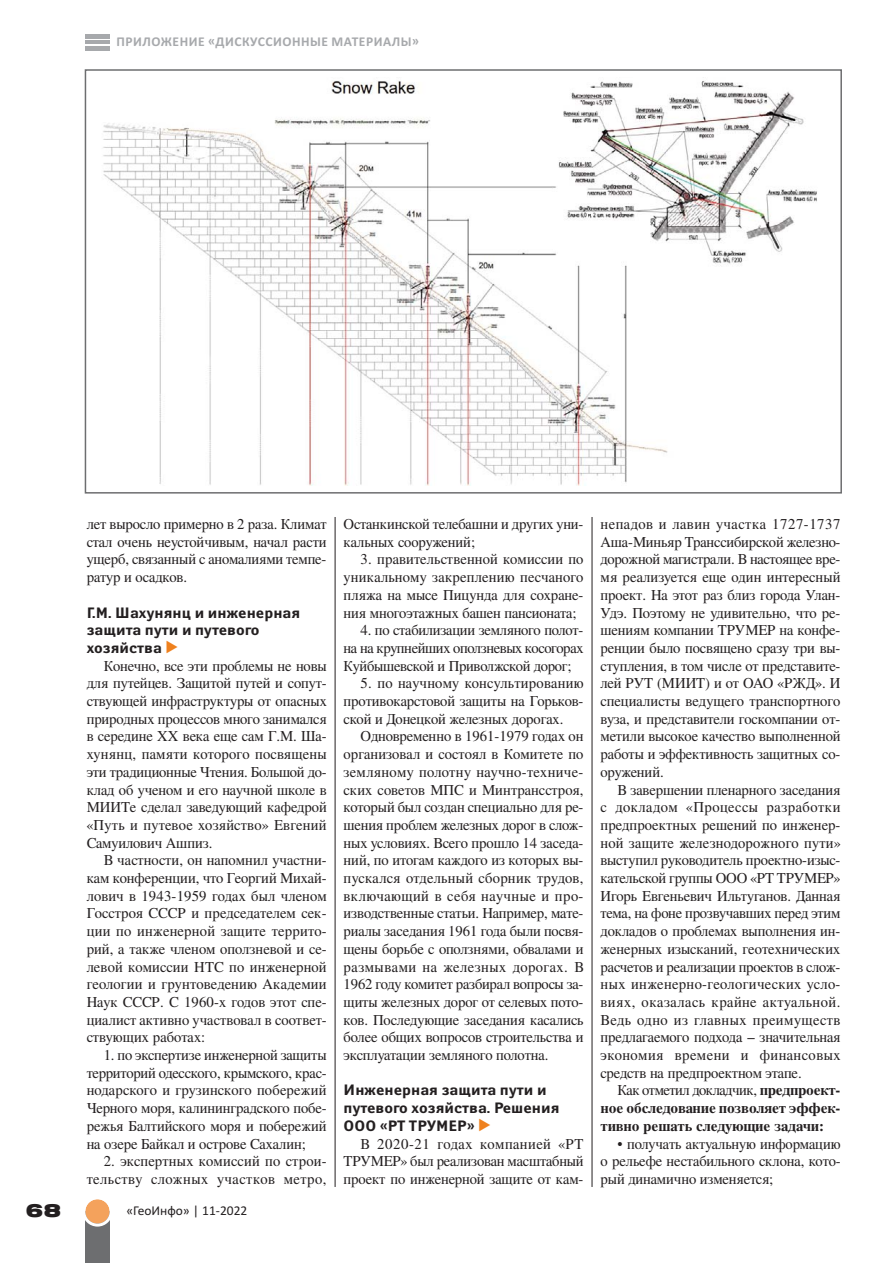
<style>
.page{position:relative;width:893px;height:1263px;background:#fff}
.page>*{position:absolute;margin:0;border:0;box-sizing:border-box;transform-origin:0 0}
.t1{font:900 18px "Helios Ext";color:#231f20}
.t2{font:15px/17.7px "Free Serif";letter-spacing:-.005em;color:#231f20;text-align:justify}
.t3{font:700 15px/17.7px "Yanus C";letter-spacing:.005em;color:#231f20}
.t4{font:700 15px/17.7px "Free Serif";letter-spacing:-.03em;color:#231f20;text-align:justify}
.t5{font:15px/17.7px "Free Serif";letter-spacing:.02em;color:#231f20;text-align:right}
.t6{font:700 13.5px "Calibri";letter-spacing:.04em;color:#a7a9ac}
.t7{font:13.5px "Calibri";color:#231f20}
.s1{font-family:"Lucida Grande";color:#ef811e}
.s2{font-weight:400}
</style>
<div class="page">
<hr style="left:85px;top:34px;width:25px;height:4px;background:#a7a9ac">
<hr style="left:85px;top:40px;width:25px;height:4px;background:#a7a9ac">
<hr style="left:85px;top:47px;width:25px;height:4px;background:#a7a9ac">
<div style="left:85px;top:1211px;width:25px;height:52px;background:#6d6e70"></div>
<svg style="left:85px;top:1199px;width:25px;height:27px"></svg>
<hr style="left:335px;top:517px;width:1px;height:670px;background:#231f20">
<hr style="left:592px;top:517px;width:1px;height:670px;background:#231f20">
<img style="left:103px;top:81px;width:714px;height:404px">
<div style="left:85px;top:69px;width:757px;height:425px;border:2px solid #6d6e70"></div>
<p class="t6" style="left:116px;top:37px;width:304px">ПРИЛОЖЕНИЕ «ДИСКУССИОННЫЕ МАТЕРИАЛЫ»</p>
<p class="t2" style="left:87px;top:517px;width:241px">лет выросло примерно в 2 раза. Климат стал очень неустоичивым, начал расти ущерб, связанныи с аномалиями темпе&shy;ратур и осадков.</p>
<p class="t3" style="left:87px;top:605px;width:215px">Г.М. Шахунянц и инженерная защита пути и путевого хозяйства <span class="s1">►</span></p>
<p class="t2" style="left:87px;top:658px;width:242px;text-indent:17px">Конечно, все ети проблемы не новы для путеицев. Защитои путеи и сопут&shy;ствующеи инфраструктуры от опасных природных процессов много занимался в середине XX века еще сам Г.М. Ша&shy;хунянц, памяти которого посвящены ети традиционные Чтения. Большои до&shy;клад об ученом и его научнои школе в МИИТе сделал заведующии кафедрои «Путь и путевое хозяиство» Евгении Самуилович Ашпиз.</p>
<p class="t2" style="left:87px;top:853px;width:242px;text-indent:17px">В частности, он напомнил участни&shy;кам конференции, что Георгии Михаи&shy;лович в 1943-1959 годах был членом Госстроя СССР и председателем сек&shy;ции по инженернои защите террито&shy;рии, а также членом оползневои и се&shy;левои комиссии НТС по инженернои геологии и грунтоведению Академии Наук СССР. С 1960-х годов етот спе&shy;циалист активно участвовал в соответ&shy;ствующих работах:</p>
<p class="t2" style="left:87px;top:1048px;width:241px;text-indent:17px">1. по експертизе инженернои защиты территории одесского, крымского, крас&shy;нодарского и грузинского побережии Черного моря, калининградского побе&shy;режья Балтииского моря и побережии на озере Баикал и острове Сахалин;</p>
<p class="t5" style="left:87px;top:1154px;width:241px">2. експертных комиссии по строи&shy;тельству сложных участков метро,</p>
<p class="t1" style="left:26px;top:1204px;width:37px">68</p>
<p class="t7" style="left:126px;top:1206px;width:123px">«ГеоИнфо» | 11-2022</p>
<p class="t2" style="left:344px;top:517px;width:241px">Останкинскои телебашни и других уни&shy;кальных сооружении;</p>
<p class="t2" style="left:344px;top:552px;width:241px;text-indent:17px">3. правительственнои комиссии по уникальному закреплению песчаного пляжа на мысе Пицунда для сохране&shy;ния многоетажных башен пансионата;</p>
<p class="t2" style="left:344px;top:623px;width:241px;text-indent:17px">4. по стабилизации земляного полот&shy;на на крупнеиших оползневых косогорах Куибышевскои и Приволжскои дорог;</p>
<p class="t2" style="left:344px;top:676px;width:241px;text-indent:17px">5. по научному консультированию противокарстовои защиты на Горьков&shy;скои и Донецкои железных дорогах.</p>
<p class="t2" style="left:344px;top:729px;width:241px;text-indent:17px">Одновременно в 1961-1979 годах он организовал и состоял в Комитете по земляному полотну научно-техниче&shy;ских советов МПС и Минтрансстроя, которыи был создан специально для ре&shy;шения проблем железных дорог в слож&shy;ных условиях. Всего прошло 14 заседа&shy;нии, по итогам каждого из которых вы&shy;пускался отдельныи сборник трудов, включающии в себя научные и про&shy;изводственные статьи. Например, мате&shy;риалы заседания 1961 года были посвя&shy;щены борьбе с оползнями, обвалами и размывами на железных дорогах. В 1962 году комитет разбирал вопросы за&shy;щиты железных дорог от селевых пото&shy;ков. Последующие заседания касались более общих вопросов строительства и експлуатации земляного полотна.</p>
<p class="t3" style="left:344px;top:1083px;width:217px">Инженерная защита пути и путевого хозяйства. Решения<br>ООО «РТ ТРУМЕР» <span class="s1">►</span></p>
<p class="t2" style="left:344px;top:1136px;width:242px;text-indent:17px">В 2020-21 годах компаниеи «РТ ТРУМЕР» был реализован масштабныи проект по инженернои защите от кам-</p>
<p class="t2" style="left:600px;top:517px;width:241px">непадов и лавин участка 1727-1737<br>Аша-Миньяр Транссибирскои железно&shy;дорожнои магистрали. В настоящее вре&shy;мя реализуется еще один интересныи проект. На етот раз близ города Улан-Уде. Поетому не удивительно, что ре&shy;шениям компании ТРУМЕР на конфе&shy;ренции было посвящено сразу три вы&shy;ступления, в том числе от представите&shy;леи РУТ (МИИТ) и от ОАО «РЖД». И специалисты ведущего транспортного вуза, и представители госкомпании от&shy;метили высокое качество выполненнои работы и еффективность защитных со&shy;оружении.</p>
<p class="t2" style="left:600px;top:782px;width:242px;text-indent:17px">В завершении пленарного заседания с докладом «Процессы разработки предпроектных решении по инженер&shy;нои защите железнодорожного пути» выступил руководитель проектно-изыс&shy;кательскои группы ООО «РТ ТРУМЕР» Игорь Евгеньевич Ильтуганов. Данная тема, на фоне прозвучавших перед етим докладов о проблемах выполнения ин&shy;женерных изыскании, геотехнических расчетов и реализации проектов в слож&shy;ных инженерно-геологических усло&shy;виях, оказалась краине актуальнои.<br>Ведь одно из главных преимуществ предлагаемого подхода – значительная економия времени и финансовых средств на предпроектном етапе.</p>
<p class="t4" style="left:600px;top:1081px;width:241px;text-indent:17px"><span class="s2">Как отметил докладчик,</span> предпроект&shy;ное обследование позволяет эффек&shy;тивно решать следующие задачи:</p>
<p class="t2" style="left:600px;top:1136px;width:242px;text-indent:17px">• получать актуальную информацию о рельефе нестабильного склона, кото&shy;рыи динамично изменяется;</p>
</div>
